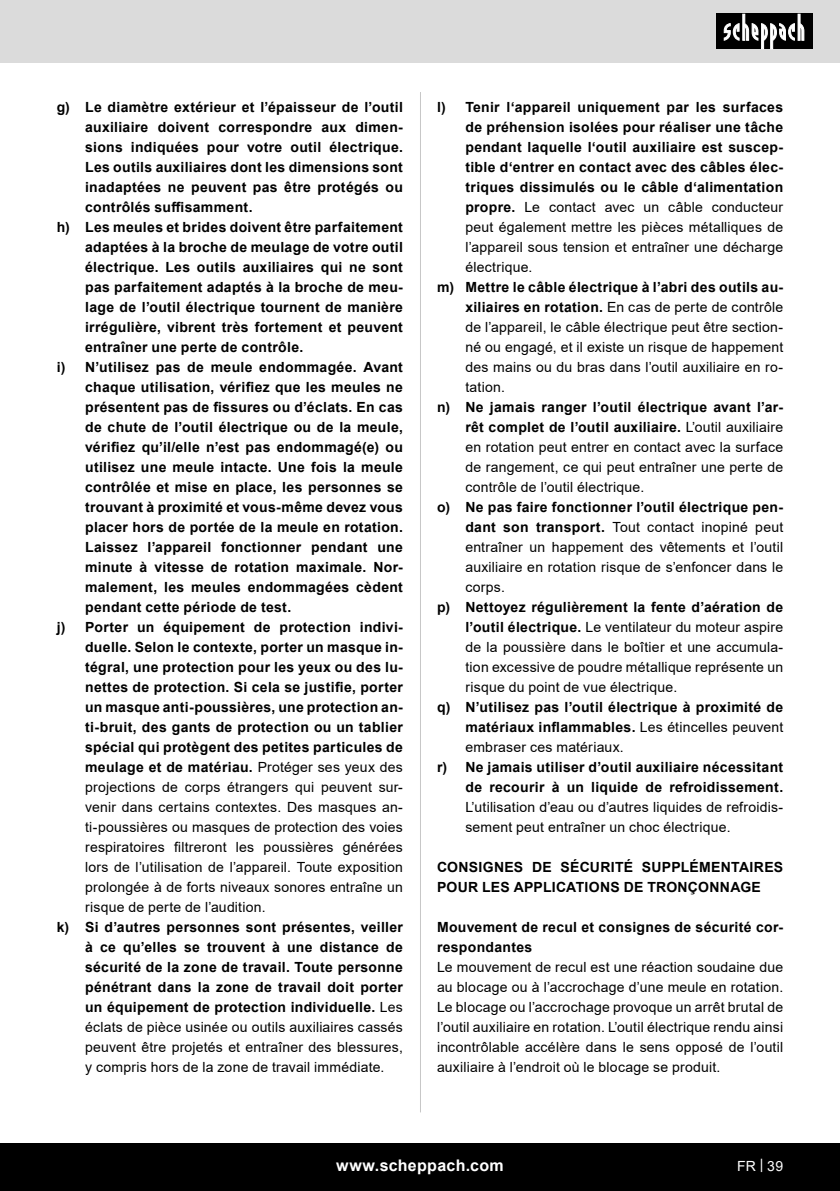
<style>
.page{position:relative;width:840px;height:1191px;background:#fff}
.page>*{position:absolute;margin:0;border:0;box-sizing:border-box;transform-origin:0 0}
.t1{font:700 16px "Arial";letter-spacing:.02em;color:#fff}
.t2{font:700 14px/20px "Arial";letter-spacing:.02em;color:#000;text-align:justify}
.t3{font:14px/20px "Arial";letter-spacing:.015em;color:#000;text-align:justify}
.t4{font:14px "Arial";color:#fff}
.s1{font-weight:400}
.s2{font-weight:700}
</style>
<div class="page">
<div style="left:0;top:0;width:839px;height:63px;background:#dbdbdb"></div>
<div style="left:0;top:1143px;width:839px;height:48px;background:#000"></div>
<div style="left:716px;top:14px;width:96px;height:35px;background:#000"></div>
<svg style="left:723px;top:14px;width:81px;height:35px"></svg>
<hr style="left:420px;top:92px;width:1px;height:1020px;background:#c7c7c7">
<p class="t2" style="left:85px;top:97px;width:319px;text-indent:-28px">g) Le diamètre extérieur et l’épaisseur de l’outil auxiliaire doivent correspondre aux dimen&shy;sions indiquées pour votre outil électrique.<br>Les outils auxiliaires dont les dimensions sont inadaptées ne peuvent pas être protégés ou contrôlés suffisamment.</p>
<p class="t2" style="left:85px;top:217px;width:319px;text-indent:-28px">h) Les meules et brides doivent être parfaitement adaptées à la broche de meulage de votre outil électrique. Les outils auxiliaires qui ne sont pas parfaitement adaptés à la broche de meu&shy;lage de l’outil électrique tournent de manière irrégulière, vibrent très fortement et peuvent entraîner une perte de contrôle.</p>
<p class="t2" style="left:85px;top:357px;width:319px;text-indent:-28px">i) N’utilisez pas de meule endommagée. Avant chaque utilisation, vérifiez que les meules ne présentent pas de fissures ou d’éclats. En cas de chute de l’outil électrique ou de la meule, vérifiez qu’il/elle n’est pas endommagé(e) ou utilisez une meule intacte. Une fois la meule contrôlée et mise en place, les personnes se trouvant à proximité et vous-même devez vous placer hors de portée de la meule en rotation.<br>Laissez l’appareil fonctionner pendant une minute à vitesse de rotation maximale. Nor&shy;malement, les meules endommagées cèdent pendant cette période de test.</p>
<p class="t2" style="left:85px;top:617px;width:319px;text-indent:-28px">j) Porter un équipement de protection indivi&shy;duelle. Selon le contexte, porter un masque in&shy;tégral, une protection pour les yeux ou des lu&shy;nettes de protection. Si cela se justifie, porter un masque anti-poussières, une protection an&shy;ti-bruit, des gants de protection ou un tablier spécial qui protègent des petites particules de meulage et de matériau. <span class="s1">Protéger ses yeux des projections de corps étrangers qui peuvent sur&shy;venir dans certains contextes. Des masques an&shy;ti-poussières ou masques de protection des voies respiratoires filtreront les poussières générées lors de l’utilisation de l’appareil. Toute exposition prolongée à de forts niveaux sonores entraîne un risque de perte de l’audition.</span></p>
<p class="t2" style="left:85px;top:917px;width:319px;text-indent:-28px">k) Si d’autres personnes sont présentes, veiller à ce qu’elles se trouvent à une distance de sécurité de la zone de travail. Toute personne pénétrant dans la zone de travail doit porter un équipement de protection individuelle. <span class="s1">Les éclats de pièce usinée ou outils auxiliaires cassés peuvent être projetés et entraîner des blessures, y compris hors de la zone de travail immédiate.</span></p>
<p class="t2" style="left:465px;top:97px;width:319px;text-indent:-28px">l) Tenir l‘appareil uniquement par les surfaces de préhension isolées pour réaliser une tâche pendant laquelle l‘outil auxiliaire est suscep&shy;tible d‘entrer en contact avec des câbles élec&shy;triques dissimulés ou le câble d‘alimentation propre. <span class="s1">Le contact avec un câble conducteur peut également mettre les pièces métalliques de l’appareil sous tension et entraîner une décharge électrique.</span></p>
<p class="t3" style="left:465px;top:277px;width:319px;text-indent:-28px"><span class="s2">m) Mettre le câble électrique à l’abri des outils au&shy;xiliaires en rotation.</span> En cas de perte de contrôle de l’appareil, le câble électrique peut être section&shy;né ou engagé, et il existe un risque de happement des mains ou du bras dans l’outil auxiliaire en ro&shy;tation.</p>
<p class="t3" style="left:465px;top:397px;width:319px;text-indent:-28px"><span class="s2">n) Ne jamais ranger l’outil électrique avant l’ar&shy;rêt complet de l’outil auxiliaire.</span> L’outil auxiliaire en rotation peut entrer en contact avec la surface de rangement, ce qui peut entraîner une perte de contrôle de l’outil électrique.</p>
<p class="t3" style="left:465px;top:497px;width:319px;text-indent:-28px"><span class="s2">o) Ne pas faire fonctionner l’outil électrique pen&shy;dant son transport.</span> Tout contact inopiné peut entraîner un happement des vêtements et l’outil auxiliaire en rotation risque de s’enfoncer dans le corps.</p>
<p class="t3" style="left:465px;top:597px;width:319px;text-indent:-28px"><span class="s2">p) Nettoyez régulièrement la fente d’aération de l’outil électrique.</span> Le ventilateur du moteur aspire de la poussière dans le boîtier et une accumula&shy;tion excessive de poudre métallique représente un risque du point de vue électrique.</p>
<p class="t2" style="left:465px;top:697px;width:319px;text-indent:-28px">q) N’utilisez pas l’outil électrique à proximité de matériaux inflammables. <span class="s1">Les étincelles peuvent embraser ces matériaux.</span></p>
<p class="t2" style="left:465px;top:757px;width:319px;text-indent:-28px">r) Ne jamais utiliser d’outil auxiliaire nécessitant de recourir à un liquide de refroidissement.<br><span class="s1">L’utilisation d’eau ou d’autres liquides de refroidis&shy;sement peut entraîner un choc électrique.</span></p>
<p class="t2" style="left:437px;top:857px;width:347px">CONSIGNES DE SÉCURITÉ SUPPLÉMENTAIRES<br>POUR LES APPLICATIONS DE TRONÇONNAGE</p>
<p class="t2" style="left:437px;top:917px;width:347px">Mouvement de recul et consignes de sécurité cor&shy;respondantes</p>
<p class="t3" style="left:437px;top:957px;width:347px">Le mouvement de recul est une réaction soudaine due au blocage ou à l’accrochage d’une meule en rotation.<br>Le blocage ou l’accrochage provoque un arrêt brutal de l’outil auxiliaire en rotation. L’outil électrique rendu ainsi incontrôlable accélère dans le sens opposé de l’outil auxiliaire à l’endroit où le blocage se produit.</p>
<p class="t1" style="left:336px;top:1154px;width:169px">www.scheppach.com</p>
<p class="t4" style="left:736px;top:1156px;width:48px">FR | 39</p>
</div>
